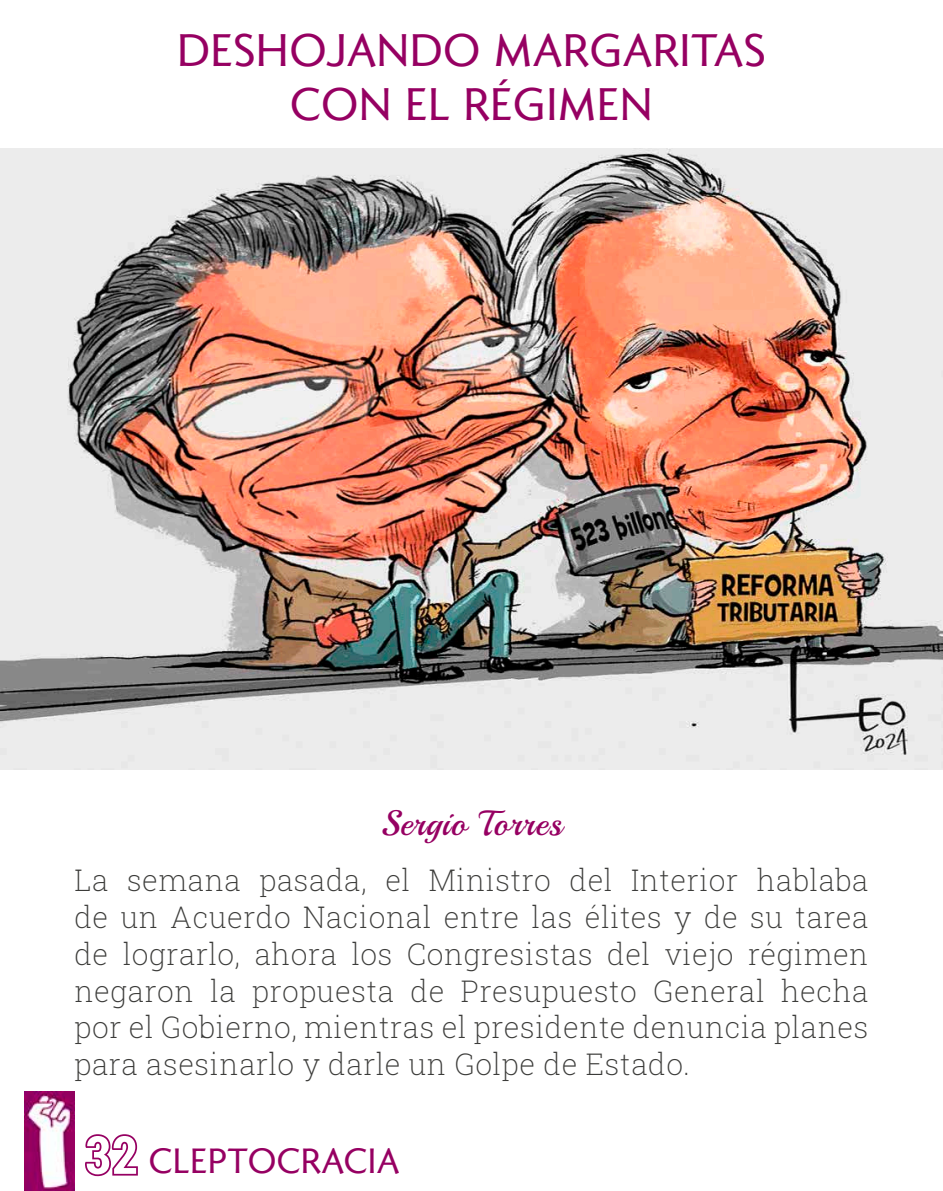
<style>
.page{position:relative;width:943px;height:1191px;background:#fff}
.page>*{position:absolute;margin:0;border:0;box-sizing:border-box;transform-origin:0 0}
.t1{font:45.5px/53.9px "Romanica";letter-spacing:.01em;color:#960062;text-align:center}
.t2{font:35px "Romanica";letter-spacing:.01em;color:#960062}
.t3{font:35px "Playball";letter-spacing:.025em;color:#960062}
.t4{font:200 29.75px/36.8px "Roboto Slab";letter-spacing:.02em;color:#3c3c3a;text-align:justify}
.s1{font-family:"Roboto Condensed";font-weight:700;font-size:52.5px}
</style>
<div class="page">
<img style="left:0;top:149px;width:943px;height:620px">
<img style="left:25px;top:1091px;width:49px;height:100px">
<h1 class="t1" style="left:177px;top:22px;width:590px">DESHOJANDO MARGARITAS<br>CON EL RÉGIMEN</h1>
<p class="t3" style="left:381px;top:802px;width:183px">Sergio Torres</p>
<p class="t4" style="left:74px;top:861px;width:795px">La semana pasada, el Ministro del Interior hablaba de un Acuerdo Nacional entre las élites y de su tarea de lograrlo, ahora los Congresistas del viejo régimen negaron la propuesta de Presupuesto General hecha por el Gobierno, mientras el presidente denuncia planes para asesinarlo y darle un Golpe de Estado.</p>
<p class="t2" style="left:85px;top:1137px;width:315px"><span class="s1">32</span> CLEPTOCRACIA</p>
</div>
